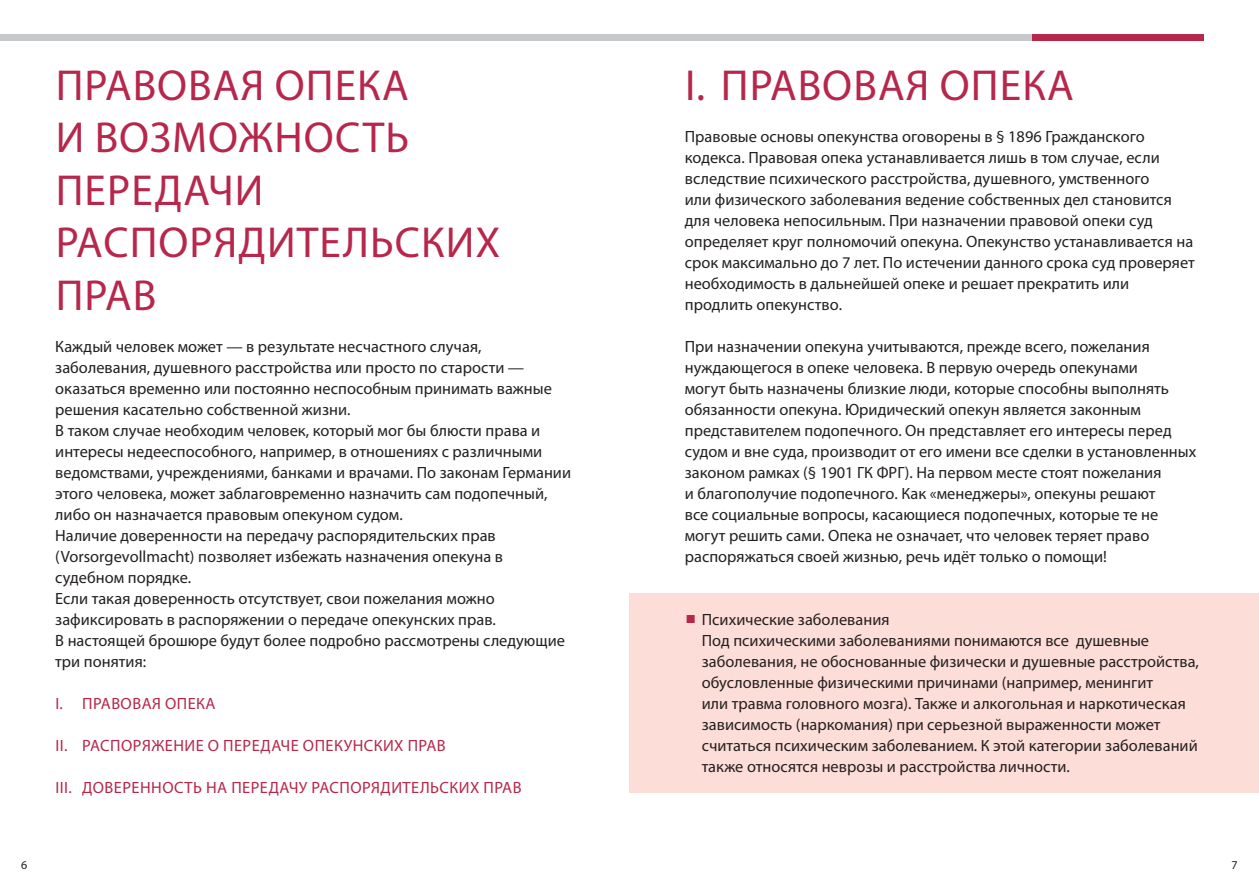
<style>
.page{position:relative;width:1259px;height:893px;background:#fff}
.page>*{position:absolute;margin:0;border:0;box-sizing:border-box;transform-origin:0 0}
.t1{font:43.5px "Myriad Pro";letter-spacing:.025em;color:#b6274b}
.t2{font:19.95px "Prestige Elite Std";color:#b6274b}
.t3{font:16.35px/21px "Myriad Pro";color:#231f20}
.t4{font:16.35px "Myriad Pro";letter-spacing:.03em;color:#b6274b}
.t5{font:12px "Myriad Pro";color:#231f20}
</style>
<div class="page">
<div style="left:0;top:34px;width:629px;height:6px;background:#c7c8ca"></div>
<div style="left:1031px;top:34px;width:172px;height:6px;background:#b6274b"></div>
<div style="left:629px;top:34px;width:402px;height:6px;background:#c7c8ca"></div>
<div style="left:629px;top:593px;width:630px;height:200px;background:#fcddd7"></div>
<h1 class="t1" style="left:56px;top:58px;width:55px">Правовая</h1>
<h1 class="t1" style="left:275px;top:58px;width:28px">опека</h1>
<h1 class="t1" style="left:56px;top:111px;width:69px">и возможност</h1>
<h1 class="t1" style="left:385px;top:111px;width:25px">ь</h1>
<h1 class="t1" style="left:56px;top:163px;width:26px">переда</h1>
<h1 class="t1" style="left:208px;top:163px;width:57px">чи</h1>
<h1 class="t1" style="left:56px;top:216px;width:27px">распоряд</h1>
<h1 class="t1" style="left:267px;top:216px;width:235px">ительских</h1>
<h1 class="t1" style="left:56px;top:268px;width:25px">прав</h1>
<p class="t3" style="left:55px;top:335px;width:517px">Каждый человек может — в результате несчастного случая, заболевания, душевного расстройства или просто по старости — оказаться временно или постоянно неспособным принимать важные решения касательно собственной жизни.<br>В таком случае необходим человек, который мог бы блюсти права и интересы недееспособного, например, в отношениях с различными ведомствами, учреждениями, банками и врачами. По законам Германии этого человека, может заблаговременно назначить сам подопечный, либо он назначается правовым опекуном судом.<br>Наличие доверенности на передачу распорядительских прав (Vorsorgevollmacht) позволяет избежать назначения опекуна в судебном порядке.<br>Если такая доверенность отсутствует, свои пожелания можно зафиксировать в распоряжении о передаче опекунских прав.<br>В настоящей брошюре будут более подробно рассмотрены следующие три понятия:</p>
<p class="t4" style="left:55px;top:693px;width:49px">I. Правовая</p>
<p class="t4" style="left:165px;top:693px;width:11px">опека</p>
<p class="t4" style="left:55px;top:735px;width:46px">II. Распоряжен</p>
<p class="t4" style="left:185px;top:735px;width:50px">иеопереда</p>
<p class="t4" style="left:281px;top:735px;width:34px">че опекунск</p>
<p class="t4" style="left:383px;top:735px;width:35px">их прав</p>
<p class="t4" style="left:55px;top:777px;width:49px">III. Доверенност</p>
<p class="t4" style="left:193px;top:777px;width:49px">ь на переда</p>
<p class="t4" style="left:289px;top:777px;width:34px">чу распоряд</p>
<p class="t4" style="left:391px;top:777px;width:103px">ительских прав</p>
<h1 class="t1" style="left:685px;top:58px;width:390px">I. ПРАВОВАЯ ОПЕКА</h1>
<p class="t3" style="left:685px;top:125px;width:512px">Правовые основы опекунства оговорены в § 1896 Гражданского кодекса. Правовая опека устанавливается лишь в том случае, если вследствие психического расстройства, душевного, умственного<br>или физического заболевания ведение собственных дел становится для человека непосильным. При назначении правовой опеки суд определяет круг полномочий опекуна. Опекунство устанавливается на срок максимально до 7 лет. По истечении данного срока суд проверяет необходимость в дальнейшей опеке и решает прекратить или продлить опекунство.</p>
<p class="t3" style="left:685px;top:335px;width:513px">При назначении опекуна учитываются, прежде всего, пожелания нуждающегося в опеке человека. В первую очередь опекунами<br>могут быть назначены близкие люди, которые способны выполнять обязанности опекуна. Юридический опекун является законным представителем подопечного. Он представляет его интересы перед судом и вне суда, производит от его имени все сделки в установленных законом рамках (§ 1901 ГК ФРГ). На первом месте стоят пожелания<br>и благополучие подопечного. Как «менеджеры», опекуны решают<br>все социальные вопросы, касающиеся подопечных, которые те не могут решить сами. Опека не означает, что человек теряет право распоряжаться своей жизнью, речь идёт только о помощи!</p>
<p class="t3" style="left:702px;top:608px;width:499px">Психические заболевания<br>Под психическими заболеваниями понимаются все душевные заболевания, не обоснованные физически и душевные расстройства, обусловленные физическими причинами (например, менингит<br>или травма головного мозга). Также и алкогольная и наркотическая зависимость (наркомания) при серьезной выраженности может считаться психическим заболеванием. К этой категории заболеваний также относятся неврозы и расстройства личности.</p>
<p class="t2" style="left:685px;top:608px;width:13px">■</p>
<p class="t5" style="left:21px;top:858px;width:8px">6</p>
<p class="t5" style="left:1231px;top:858px;width:8px">7</p>
</div>
